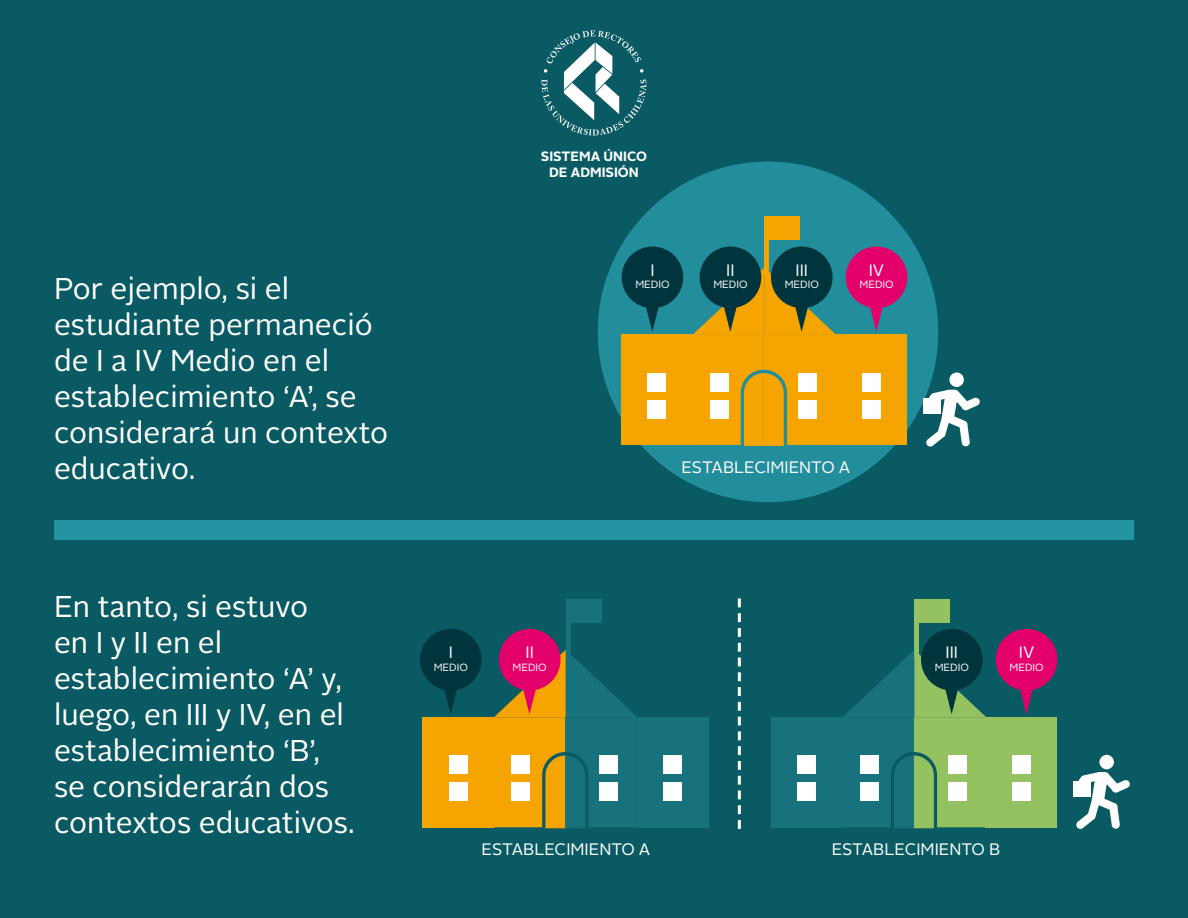
<style>
.page{position:relative;width:1188px;height:918px;background:#0a5a64}
.page>*{position:absolute;margin:0;border:0;box-sizing:border-box;transform-origin:0 0}
.t1{font:30px/36px "Alright Sans";color:#fff}
.t2{font:16.5px "Alright Sans";color:#fff}
.t3{font:700 13.5px/16.2px "Alright Sans";color:#fff;text-align:center}
.t4{font:10.5px "Alright Sans";color:#fff}
</style>
<div class="page">
<svg style="left:542px;top:30px;width:104px;height:106px"></svg>
<div style="left:598px;top:162px;width:340px;height:340px;background:#228e9c;border-radius:50%"></div>
<div style="left:914px;top:599px;width:5px;height:59px;background:#94c260"></div>
<div style="left:764px;top:217px;width:5px;height:58px;background:#f6a400"></div>
<hr style="left:566px;top:599px;width:4px;height:59px;background:#17727e">
<div style="left:917px;top:599px;width:33px;height:23px;background:#94c260"></div>
<div style="left:767px;top:217px;width:33px;height:23px;background:#f6a400"></div>
<div style="left:568px;top:599px;width:34px;height:23px;background:#17727e"></div>
<div style="left:771px;top:717px;width:71px;height:110px;background:#17727e"></div>
<div style="left:621px;top:335px;width:71px;height:110px;background:#f6a400"></div>
<div style="left:422px;top:717px;width:72px;height:110px;background:#f6a400"></div>
<div style="left:985px;top:717px;width:72px;height:110px;background:#94c260"></div>
<div style="left:835px;top:335px;width:72px;height:110px;background:#f6a400"></div>
<div style="left:637px;top:717px;width:71px;height:110px;background:#17727e"></div>
<div style="left:797px;top:755px;width:19px;height:19px;background:#fff"></div>
<div style="left:647px;top:373px;width:19px;height:19px;background:#fff"></div>
<div style="left:449px;top:755px;width:18px;height:19px;background:#fff"></div>
<div style="left:797px;top:783px;width:19px;height:18px;background:#fff"></div>
<div style="left:647px;top:400px;width:19px;height:19px;background:#fff"></div>
<div style="left:449px;top:783px;width:18px;height:18px;background:#fff"></div>
<div style="left:1012px;top:755px;width:19px;height:19px;background:#fff"></div>
<div style="left:862px;top:373px;width:19px;height:19px;background:#fff"></div>
<div style="left:663px;top:755px;width:19px;height:19px;background:#fff"></div>
<div style="left:1012px;top:783px;width:19px;height:18px;background:#fff"></div>
<div style="left:862px;top:400px;width:19px;height:19px;background:#fff"></div>
<div style="left:663px;top:783px;width:19px;height:18px;background:#fff"></div>
<svg style="left:1073px;top:772px;width:57px;height:57px"></svg>
<div style="left:1099px;top:755px;width:15px;height:14px;background:#fff;border-radius:50%"></div>
<div style="left:1073px;top:781px;width:18px;height:15px;background:#fff"></div>
<svg style="left:925px;top:390px;width:55px;height:57px"></svg>
<div style="left:949px;top:372px;width:15px;height:15px;background:#fff;border-radius:50%"></div>
<div style="left:923px;top:398px;width:18px;height:16px;background:#fff"></div>
<div style="left:420px;top:629px;width:62px;height:62px;background:#00353d;border-radius:50%"></div>
<svg style="left:444px;top:690px;width:13px;height:24px"></svg>
<div style="left:499px;top:629px;width:62px;height:62px;background:#e3006b;border-radius:50%"></div>
<svg style="left:494px;top:650px;width:144px;height:178px"></svg>
<div style="left:700px;top:247px;width:61px;height:61px;background:#00353d;border-radius:50%"></div>
<div style="left:622px;top:247px;width:61px;height:61px;background:#00353d;border-radius:50%"></div>
<svg style="left:645px;top:307px;width:14px;height:25px"></svg>
<div style="left:921px;top:629px;width:62px;height:62px;background:#00353d;border-radius:50%"></div>
<svg style="left:842px;top:650px;width:144px;height:178px"></svg>
<div style="left:771px;top:247px;width:62px;height:61px;background:#00353d;border-radius:50%"></div>
<svg style="left:692px;top:267px;width:144px;height:179px"></svg>
<div style="left:996px;top:629px;width:61px;height:62px;background:#e3006b;border-radius:50%"></div>
<svg style="left:1020px;top:690px;width:13px;height:24px"></svg>
<div style="left:846px;top:247px;width:61px;height:61px;background:#e3006b;border-radius:50%"></div>
<svg style="left:870px;top:307px;width:13px;height:25px"></svg>
<svg style="left:738px;top:598px;width:3px;height:231px"></svg>
<div style="left:54px;top:521px;width:1080px;height:19px;background:#2494a2"></div>
<p class="t1" style="left:54px;top:271px;width:336px">Por ejemplo, si el estudiante permaneció de I a IV Medio en el establecimiento ‘A’, se considerará un contexto educativo.</p>
<p class="t1" style="left:54px;top:589px;width:302px">En tanto, si estuvo<br>en I y II en el establecimiento ‘A’ y, luego, en III y IV, en el establecimiento ‘B’, se considerarán dos contextos educativos.</p>
<p class="t3" style="left:541px;top:148px;width:108px">SISTEMA ÚNICO<br>DE ADMISIÓN</p>
<p class="t2" style="left:650px;top:259px;width:3px">I</p>
<p class="t4" style="left:635px;top:278px;width:16px">MEDIO</p>
<p class="t2" style="left:726px;top:259px;width:4px">II</p>
<p class="t4" style="left:713px;top:278px;width:16px">MEDIO</p>
<p class="t2" style="left:796px;top:259px;width:5px">III</p>
<p class="t4" style="left:785px;top:278px;width:16px">MEDIO</p>
<p class="t2" style="left:869px;top:259px;width:8px">IV</p>
<p class="t4" style="left:859px;top:278px;width:16px">MEDIO</p>
<p class="t2" style="left:682px;top:456px;width:114px">ESTABLECI MIENTO</p>
<p class="t2" style="left:839px;top:456px;width:12px">A</p>
<p class="t2" style="left:449px;top:641px;width:3px">I</p>
<p class="t4" style="left:434px;top:660px;width:16px">MEDIO</p>
<p class="t2" style="left:526px;top:641px;width:4px">II</p>
<p class="t4" style="left:513px;top:660px;width:16px">MEDIO</p>
<p class="t2" style="left:946px;top:641px;width:5px">III</p>
<p class="t4" style="left:935px;top:660px;width:16px">MEDIO</p>
<p class="t2" style="left:1019px;top:641px;width:8px">IV</p>
<p class="t4" style="left:1009px;top:660px;width:16px">MEDIO</p>
<p class="t2" style="left:482px;top:838px;width:114px">ESTABLECI MIENTO</p>
<p class="t2" style="left:639px;top:838px;width:12px">A</p>
<p class="t2" style="left:832px;top:838px;width:114px">ESTABLECI MIENTO</p>
<p class="t2" style="left:989px;top:838px;width:13px">B</p>
</div>
